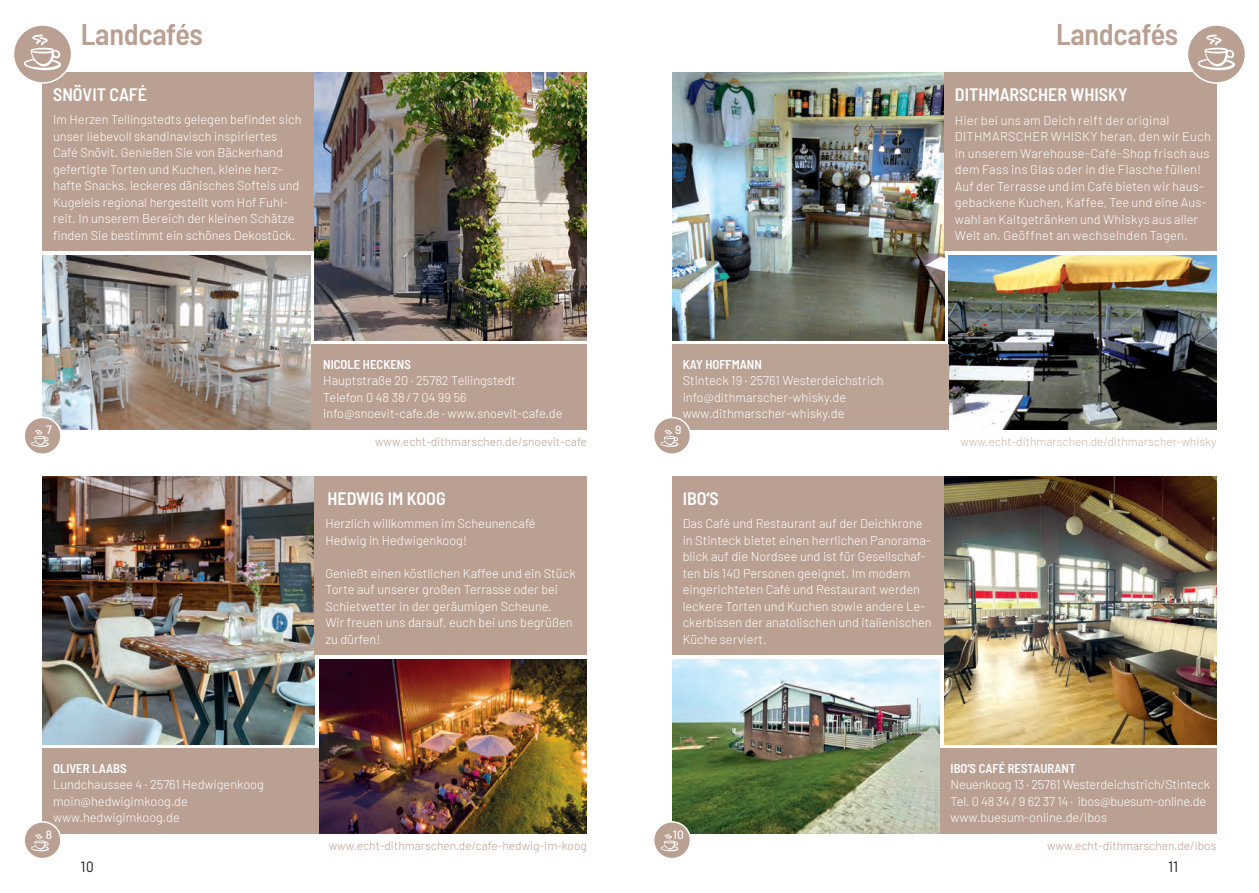
<style>
.page{position:relative;width:1259px;height:893px;background:#fff}
.page>*{position:absolute;margin:0;border:0;box-sizing:border-box;transform-origin:0 0}
.t1{font:600 semi-condensed 30px "Barlow";letter-spacing:-.01em;color:#baa092}
.t2{font:600 semi-condensed 18px "Barlow";color:#fff}
.t3{font:semi-condensed 15px "Barlow";color:#231f20}
.t4{font:300 12.75px/16.5px "Barlow";color:#fff}
.t5{font:600 semi-condensed 12.75px "Barlow";color:#fff}
.t6{font:300 12px "Barlow";color:#baa092}
.t7{font:300 12px "Barlow";color:#cdb4a5}
.t8{font:500 12px "Barlow";color:#fff}
</style>
<div class="page">
<img style="left:672px;top:72px;width:272px;height:268px">
<div style="left:944px;top:72px;width:272px;height:179px;background:#baa092"></div>
<img style="left:948px;top:255px;width:268px;height:174px">
<div style="left:672px;top:344px;width:276px;height:85px;background:#baa295"></div>
<div style="left:43px;top:72px;width:272px;height:179px;background:#baa092"></div>
<div style="left:310px;top:344px;width:277px;height:85px;background:#baa092"></div>
<img style="left:315px;top:72px;width:272px;height:268px">
<img style="left:43px;top:255px;width:267px;height:174px">
<div style="left:672px;top:476px;width:272px;height:179px;background:#baa092"></div>
<div style="left:940px;top:748px;width:276px;height:85px;background:#baa092"></div>
<img style="left:944px;top:476px;width:272px;height:268px">
<img style="left:672px;top:659px;width:268px;height:174px">
<img style="left:43px;top:476px;width:272px;height:268px">
<div style="left:43px;top:748px;width:276px;height:85px;background:#baa092"></div>
<div style="left:315px;top:476px;width:272px;height:179px;background:#baa092"></div>
<img style="left:319px;top:659px;width:268px;height:174px">
<div style="left:14px;top:25px;width:58px;height:58px;background:#baa092;border-radius:50%"></div>
<div style="left:13px;top:24px;width:59px;height:60px;border:2px solid #fff;border-radius:50%"></div>
<svg style="left:24px;top:35px;width:37px;height:35px"></svg>
<div style="left:1187px;top:25px;width:58px;height:58px;background:#baa092;border-radius:50%"></div>
<div style="left:1186px;top:24px;width:60px;height:60px;border:2px solid #fff;border-radius:50%"></div>
<svg style="left:1197px;top:35px;width:38px;height:35px"></svg>
<div style="left:24px;top:822px;width:37px;height:37px;background:#baa092;border-radius:50%"></div>
<div style="left:23px;top:821px;width:39px;height:38px;border:2px solid #fff;border-radius:50%"></div>
<svg style="left:31px;top:834px;width:18px;height:17px"></svg>
<div style="left:653px;top:822px;width:37px;height:37px;background:#baa092;border-radius:50%"></div>
<div style="left:653px;top:821px;width:38px;height:38px;border:2px solid #fff;border-radius:50%"></div>
<svg style="left:660px;top:834px;width:18px;height:17px"></svg>
<div style="left:653px;top:417px;width:37px;height:37px;background:#baa092;border-radius:50%"></div>
<div style="left:653px;top:417px;width:38px;height:38px;border:2px solid #fff;border-radius:50%"></div>
<svg style="left:660px;top:430px;width:18px;height:17px"></svg>
<div style="left:24px;top:417px;width:37px;height:37px;background:#baa092;border-radius:50%"></div>
<div style="left:23px;top:417px;width:39px;height:38px;border:2px solid #fff;border-radius:50%"></div>
<svg style="left:31px;top:430px;width:18px;height:17px"></svg>
<h1 class="t1" style="left:81px;top:12px;width:124px">Landcafés</h1>
<h1 class="t1" style="left:1056px;top:12px;width:124px">Landcafés</h1>
<h2 class="t2" style="left:53px;top:81px;width:95px">SNÖVIT CAFÉ</h2>
<p class="t4" style="left:53px;top:111px;width:250px">Im Herzen Tellingstedts gelegen befindet sich unser liebevoll skandinavisch inspiriertes Café Snövit. Genießen Sie von Bäckerhand gefertigte Torten und Kuchen, kleine herz&shy;hafte Snacks, leckeres dänisches Softeis und Kugeleis regional hergestellt vom Hof Fuhl&shy;reit. In unserem Bereich der kleinen Schätze finden Sie bestimmt ein schönes Dekostück.</p>
<h2 class="t2" style="left:955px;top:81px;width:174px">DITHMARSCHER WHISKY</h2>
<p class="t4" style="left:955px;top:111px;width:257px">Hier bei uns am Deich reift der original DITHMARSCHER WHISKY heran, den wir Euch in unserem Warehouse-Café-Shop frisch aus dem Fass ins Glas oder in die Flasche füllen!<br>Auf der Terrasse und im Café bieten wir haus&shy;gebackene Kuchen, Kaffee, Tee und eine Aus&shy;wahl an Kaltgetränken und Whiskys aus aller Welt an. Geöffnet an wechselnden Tagen.</p>
<p class="t5" style="left:323px;top:355px;width:89px">NICOLE HECKENS</p>
<p class="t4" style="left:323px;top:371px;width:241px">Hauptstraße 20 · 25782 Tellingstedt<br>Telefon 0 48 38 / 7 04 99 56 info@snoevit-cafe.de · www.snoevit-cafe.de</p>
<p class="t5" style="left:682px;top:355px;width:81px">KAY HOFFMANN</p>
<p class="t4" style="left:682px;top:371px;width:203px">Stinteck 19 · 25761 Westerdeichstrich info@dithmarscher-whisky.de www.dithmarscher-whisky.de</p>
<p class="t8" style="left:46px;top:421px;width:7px">7</p>
<p class="t8" style="left:675px;top:421px;width:8px">9</p>
<p class="t6" style="left:375px;top:433px;width:213px">www.echt-dithmarschen.de/snoevit-cafe</p>
<h2 class="t2" style="left:327px;top:485px;width:120px">HEDWIG IM KOOG</h2>
<p class="t4" style="left:325px;top:514px;width:212px">Herzlich willkommen im Scheunencafé<br>Hedwig in Hedwigenkoog!</p>
<p class="t4" style="left:325px;top:564px;width:252px">Genießt einen köstlichen Kaffee und ein Stück Torte auf unserer großen Terrasse oder bei Schietwetter in der geräumigen Scheune.<br>Wir freuen uns darauf, euch bei uns begrüßen zu dürfen!</p>
<h2 class="t2" style="left:682px;top:485px;width:38px">IBO‘S</h2>
<p class="t4" style="left:682px;top:514px;width:251px">Das Café und Restaurant auf der Deichkrone in Stinteck bietet einen herrlichen Panorama&shy;blick auf die Nordsee und ist für Gesellschaf&shy;ten bis 140 Personen geeignet. Im modern eingerichteten Café und Restaurant werden leckere Torten und Kuchen sowie andere Le&shy;ckerbissen der anatolischen und italienischen Küche serviert.</p>
<p class="t7" style="left:960px;top:433px;width:257px">www.echt-dithmarschen.de/dithmarscher-whisky</p>
<p class="t5" style="left:53px;top:759px;width:75px">OLIVER LAABS</p>
<p class="t4" style="left:53px;top:775px;width:212px">Lundchaussee 4 · 25761 Hedwigenkoog moin@hedwigimkoog.de www.hedwigimkoog.de</p>
<p class="t8" style="left:46px;top:825px;width:8px">8</p>
<p class="t8" style="left:673px;top:825px;width:13px">10</p>
<p class="t6" style="left:329px;top:837px;width:260px">www.echt-dithmarschen.de/cafe-hedwig-im-koog</p>
<p class="t5" style="left:950px;top:759px;width:127px">IBO‘S CAFÉ RESTAURANT</p>
<p class="t4" style="left:950px;top:775px;width:261px">Neuenkoog 13 · 25761 Westerdeichstrich/Stinteck<br>Tel. 0 48 34 / 9 62 37 14 · ibos@buesum-online.de www.buesum-online.de/ibos</p>
<p class="t6" style="left:1047px;top:837px;width:171px">www.echt-dithmarschen.de/ibos</p>
<p class="t3" style="left:81px;top:855px;width:14px">10</p>
<p class="t3" style="left:1168px;top:855px;width:11px">11</p>
</div>
